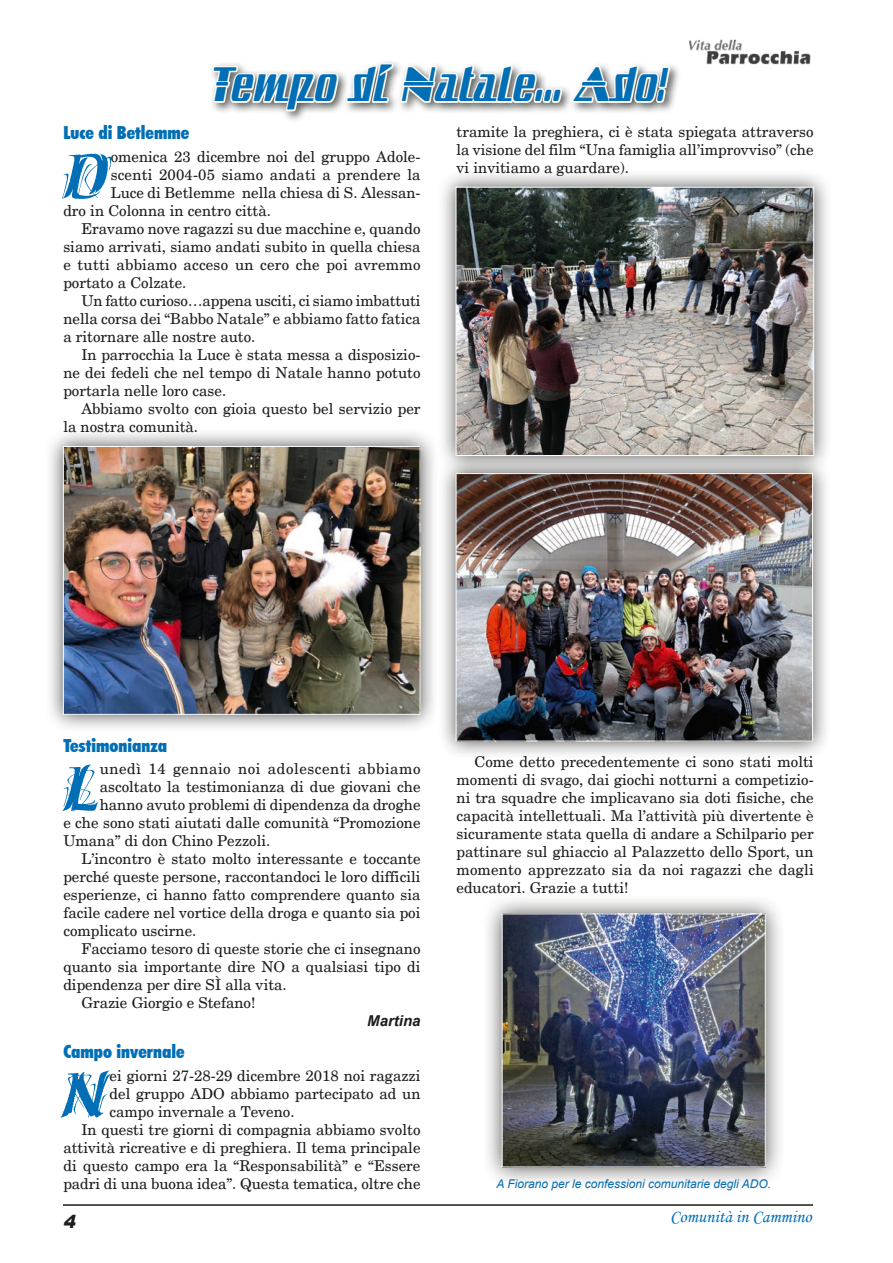
<style>
.page{position:relative;width:893px;height:1263px;background:#fff}
.page>*{position:absolute;margin:0;border:0;box-sizing:border-box;transform-origin:0 0}
.Primo_paragrafo_arti{font:68.55px "Hazel Let Plain";color:#026eb5}
.Titolo_Oratorio{font:45px "Sandoval";letter-spacing:.06em;color:#026eb5}
.Sottotitolo{font:900 condensed 18px "Futura BT";color:#026eb5}
.t1{font:18px "Monotype Corsiva";color:#026eb5}
.t2{font:italic 900 18px "Arial";color:#1d1d1b}
.Testo_normale{font:15px/18px "New Century Schlbk";color:#1d1d1b;text-align:justify}
.Primo_paragrafo_arti-2{font:15px/18px "New Century Schlbk";color:#1d1d1b;text-align:justify}
.Primo_paragrafo_arti-3{font:15px "New Century Schlbk";letter-spacing:.035em;color:#1d1d1b}
.Firma{font:italic 700 15px "Arial";color:#1d1d1b}
.Didascalia{font:italic 12px "Arial";color:#026eb5}
</style>
<div class="page">
<hr style="left:63px;top:1204px;width:750px;height:2px;background:#1d1d1b">
<img style="left:689px;top:39px;width:121px;height:26px">
<div style="left:208px;top:59px;width:473px;height:64px;background:#1d1d1b;opacity:.75"></div>
<svg style="left:211px;top:59px;width:353px;height:64px"></svg>
<svg style="left:570px;top:64px;width:102px;height:56px"></svg>
<div style="left:44px;top:428px;width:395px;height:305px;background:#1d1d1b;opacity:.75"></div>
<img style="left:65px;top:448px;width:353px;height:265px">
<div style="left:63px;top:446px;width:357px;height:269px;border:1px solid #fff"></div>
<div style="left:437px;top:455px;width:394px;height:305px;background:#1d1d1b;opacity:.75"></div>
<img style="left:458px;top:475px;width:353px;height:264px">
<div style="left:456px;top:473px;width:357px;height:268px;border:1px solid #fff"></div>
<div style="left:437px;top:168px;width:395px;height:306px;background:#1d1d1b;opacity:.75"></div>
<img style="left:458px;top:189px;width:354px;height:265px">
<div style="left:456px;top:187px;width:358px;height:269px;border:1px solid #fff"></div>
<div style="left:482px;top:893px;width:304px;height:295px;background:#1d1d1b;opacity:.75"></div>
<img style="left:504px;top:915px;width:260px;height:250px">
<div style="left:502px;top:913px;width:264px;height:254px;border:1px solid #fff"></div>
<p class="Titolo_Oratorio" style="left:211px;top:57px;width:456px">Tempo di Natale... Ado!</p>
<p class="Sottotitolo" style="left:63px;top:122px;width:128px">Luce di Betlemme</p>
<p class="Primo_paragrafo_arti" style="left:63px;top:138px;width:49px">D</p>
<p class="Primo_paragrafo_arti-2" style="left:111px;top:148px;width:311px">omenica 23 dicembre noi del gruppo Adole-</p>
<p class="Primo_paragrafo_arti-2" style="left:111px;top:166px;width:311px">scenti 2004-05 siamo andati a prendere la</p>
<p class="Primo_paragrafo_arti-2" style="left:111px;top:184px;width:311px">Luce di Betlemme nella chiesa di S. Alessan-</p>
<p class="Primo_paragrafo_arti-2" style="left:63px;top:202px;width:209px">dro in Colonna in centro città.</p>
<p class="Testo_normale" style="left:63px;top:220px;width:359px;text-indent:18px">Eravamo nove ragazzi su due macchine e, quando siamo arrivati, siamo andati subito in quella chiesa e tutti abbiamo acceso un cero che poi avremmo portato a Colzate.</p>
<p class="Testo_normale" style="left:63px;top:292px;width:359px;text-indent:18px">Un fatto curioso…appena usciti, ci siamo imbattuti nella corsa dei “Babbo Natale” e abbiamo fatto fatica a ritornare alle nostre auto.</p>
<p class="Testo_normale" style="left:63px;top:346px;width:359px;text-indent:18px">In parrocchia la Luce è stata messa a disposizio&shy;ne dei fedeli che nel tempo di Natale hanno potuto portarla nelle loro case.</p>
<p class="Testo_normale" style="left:63px;top:400px;width:359px;text-indent:18px">Abbiamo svolto con gioia questo bel servizio per la nostra comunità.</p>
<p class="Testo_normale" style="left:456px;top:123px;width:359px">tramite la preghiera, ci è stata spiegata attraverso la visione del film “Una famiglia all’improvviso” (che vi invitiamo a guardare).</p>
<p class="Sottotitolo" style="left:63px;top:734px;width:105px">Testimonianza</p>
<p class="Primo_paragrafo_arti" style="left:63px;top:750px;width:38px">L</p>
<p class="Primo_paragrafo_arti-3" style="left:100px;top:760px;width:322px">unedì 14 gennaio noi adolescenti abbiamo</p>
<p class="Primo_paragrafo_arti-2" style="left:100px;top:778px;width:322px">ascoltato la testimonianza di due giovani che</p>
<p class="Primo_paragrafo_arti-2" style="left:100px;top:796px;width:322px">hanno avuto problemi di dipendenza da droghe</p>
<p class="Primo_paragrafo_arti-2" style="left:63px;top:814px;width:359px">e che sono stati aiutati dalle comunità “Promozione</p>
<p class="Primo_paragrafo_arti-2" style="left:63px;top:832px;width:208px">Umana” di don Chino Pezzoli.</p>
<p class="Testo_normale" style="left:63px;top:850px;width:359px;text-indent:18px">L’incontro è stato molto interessante e toccante perché queste persone, raccontandoci le loro difficili esperienze, ci hanno fatto comprendere quanto sia facile cadere nel vortice della droga e quanto sia poi complicato uscirne.</p>
<p class="Testo_normale" style="left:63px;top:940px;width:359px;text-indent:18px">Facciamo tesoro di queste storie che ci insegnano quanto sia importante dire NO a qualsiasi tipo di dipendenza per dire SÌ alla vita.</p>
<p class="Testo_normale" style="left:81px;top:994px;width:176px">Grazie Giorgio e Stefano!</p>
<p class="Firma" style="left:367px;top:1011px;width:55px">Martina</p>
<p class="Sottotitolo" style="left:63px;top:1041px;width:123px">Campo invernale</p>
<p class="Primo_paragrafo_arti" style="left:63px;top:1057px;width:48px">N</p>
<p class="Primo_paragrafo_arti-2" style="left:110px;top:1066px;width:312px">ei giorni 27-28-29 dicembre 2018 noi ragazzi del gruppo ADO abbiamo partecipato ad un campo invernale a Teveno.</p>
<p class="Testo_normale" style="left:63px;top:1120px;width:359px;text-indent:18px">In questi tre giorni di compagnia abbiamo svolto attività ricreative e di preghiera. Il tema principale di questo campo era la “Responsabilità” e “Essere padri di una buona idea”. Questa tematica, oltre che</p>
<p class="Testo_normale" style="left:456px;top:753px;width:359px;text-indent:18px">Come detto precedentemente ci sono stati molti momenti di svago, dai giochi notturni a competizio&shy;ni tra squadre che implicavano sia doti fisiche, che capacità intellettuali. Ma l’attività più divertente è sicuramente stata quella di andare a Schilpario per pattinare sul ghiaccio al Palazzetto dello Sport, un momento apprezzato sia da noi ragazzi che dagli educatori. Grazie a tutti!</p>
<p class="Didascalia" style="left:497px;top:1176px;width:276px">A Fiorano per le confessioni comunitarie degli ADO.</p>
<p class="t2" style="left:64px;top:1210px;width:14px">4</p>
<p class="t1" style="left:670px;top:1206px;width:143px">Comunità in Cammino</p>
</div>
